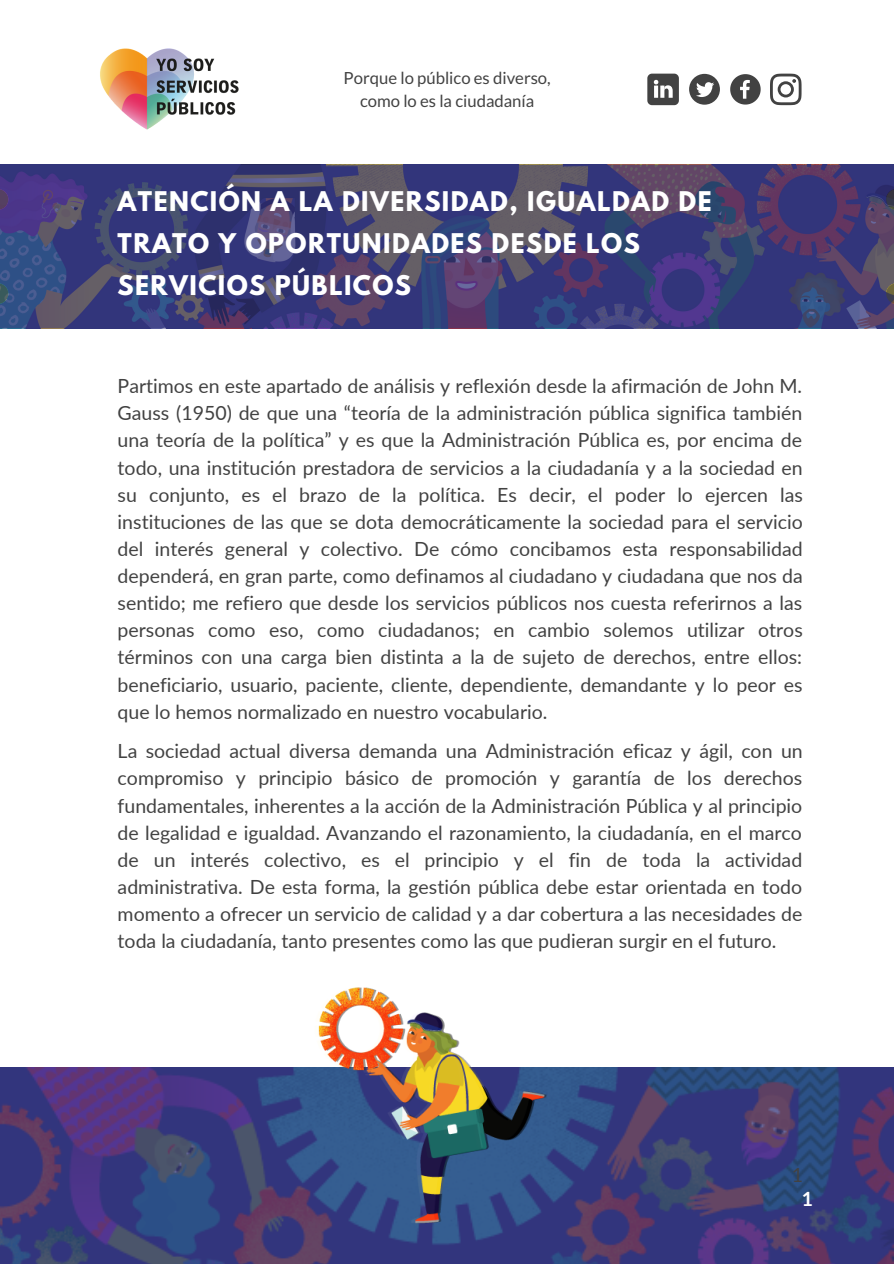
<style>
.page{position:relative;width:894px;height:1264px;background:#fff}
.page>*{position:absolute;margin:0;border:0;box-sizing:border-box;transform-origin:0 0}
.t1{font:700 24px/41.7px "League Spartan";letter-spacing:.06em;color:#fff}
.t2{font:19.5px/27.2px "Lato";color:#424242;text-align:justify}
.t3{font:700 19.5px "Lato";color:#fff}
.t4{font:16.65px/23px "Lato";color:#424242;text-align:center}
</style>
<div class="page">
<svg style="left:0;top:1067px;width:893px;height:196px;background:#3e3c79"></svg>
<img style="left:100px;top:48px;width:139px;height:82px">
<svg style="left:730px;top:74px;width:30px;height:31px"></svg>
<svg style="left:647px;top:74px;width:31px;height:31px"></svg>
<div style="left:689px;top:74px;width:30px;height:31px;background:#424242;border-radius:50%"></div>
<svg style="left:696px;top:82px;width:18px;height:15px"></svg>
<svg style="left:770px;top:74px;width:31px;height:31px"></svg>
<svg style="left:0;top:164px;width:893px;height:164px;background:#413f75"></svg>
<svg style="left:0;top:189px;width:8px;height:21px"></svg>
<svg style="left:885px;top:189px;width:8px;height:21px"></svg>
<svg style="left:885px;top:283px;width:8px;height:21px"></svg>
<svg style="left:0;top:283px;width:8px;height:21px"></svg>
<img style="left:290px;top:987px;width:307px;height:248px">
<p class="t4" style="left:343px;top:66px;width:209px">Porque lo público es diverso, como lo es la ciudadanía</p>
<p class="t1" style="left:118px;top:184px;width:595px">ATENCIÓN A LA DIVERSIDAD, IGUALDAD DE<br>TRATO Y OPORTUNIDADES DESDE LOS<br>SERVICIOS PÚBLICOS</p>
<p class="t2" style="left:118px;top:372px;width:686px">Partimos en este apartado de análisis y reflexión desde la afirmación de John M.<br>Gauss (1950) de que una “teoría de la administración pública significa también una teoría de la política” y es que la Administración Pública es, por encima de todo, una institución prestadora de servicios a la ciudadanía y a la sociedad en su conjunto, es el brazo de la política. Es decir, el poder lo ejercen las instituciones de las que se dota democráticamente la sociedad para el servicio del interés general y colectivo. De cómo concibamos esta responsabilidad dependerá, en gran parte, como definamos al ciudadano y ciudadana que nos da sentido; me refiero que desde los servicios públicos nos cuesta referirnos a las personas como eso, como ciudadanos; en cambio solemos utilizar otros términos con una carga bien distinta a la de sujeto de derechos, entre ellos: beneficiario, usuario, paciente, cliente, dependiente, demandante y lo peor es que lo hemos normalizado en nuestro vocabulario.</p>
<p class="t2" style="left:118px;top:737px;width:686px">La sociedad actual diversa demanda una Administración eficaz y ágil, con un compromiso y principio básico de promoción y garantía de los derechos fundamentales, inherentes a la acción de la Administración Pública y al principio de legalidad e igualdad. Avanzando el razonamiento, la ciudadanía, en el marco de un interés colectivo, es el principio y el fin de toda la actividad administrativa. De esta forma, la gestión pública debe estar orientada en todo momento a ofrecer un servicio de calidad y a dar cobertura a las necesidades de toda la ciudadanía, tanto presentes como las que pudieran surgir en el futuro.</p>
<p class="t2" style="left:791px;top:1161px;width:13px">1</p>
<p class="t3" style="left:801px;top:1186px;width:13px">1</p>
</div>
